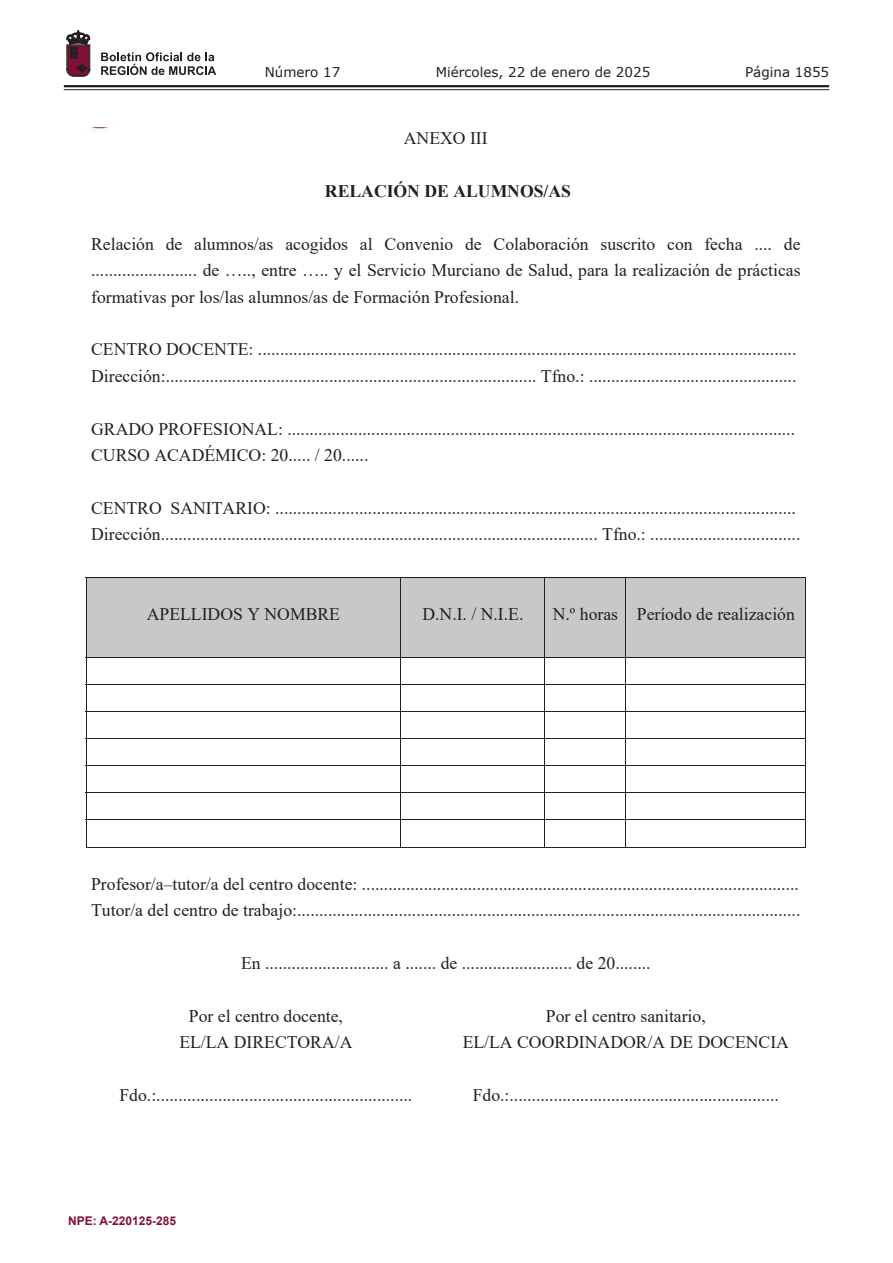
<style>
.page{position:relative;width:893px;height:1263px;background:#fff}
.page>*{position:absolute;margin:0;border:0;box-sizing:border-box;transform-origin:0 0}
.t1{font:17.7px/26.4px "Times New Roman";color:#231f20}
.t2{font:700 17.7px "Times New Roman";color:#231f20}
.t3{font:13.5px "Verdana";color:#231f20}
.t4{font:700 12px "Arial";color:#830f3b}
</style>
<div class="page">
<hr style="left:64px;top:85px;width:765px;height:2px;background:#231f20">
<hr style="left:64px;top:89px;width:765px;height:1px;background:#231f20">
<svg style="left:101px;top:52px;width:115px;height:23px"></svg>
<svg style="left:67px;top:31px;width:23px;height:45px"></svg>
<img style="left:92px;top:128px;width:14px;height:3px">
<div style="left:86px;top:577px;width:315px;height:80px;background:#c7c8ca"></div>
<div style="left:401px;top:577px;width:144px;height:80px;background:#c7c8ca"></div>
<div style="left:545px;top:577px;width:81px;height:80px;background:#c7c8ca"></div>
<div style="left:626px;top:577px;width:179px;height:80px;background:#c7c8ca"></div>
<hr style="left:86px;top:577px;width:720px;height:1px;background:#231f20">
<hr style="left:86px;top:577px;width:1px;height:80px;background:#231f20">
<hr style="left:401px;top:577px;width:1px;height:80px;background:#231f20">
<hr style="left:545px;top:577px;width:1px;height:80px;background:#231f20">
<hr style="left:626px;top:577px;width:1px;height:80px;background:#231f20">
<hr style="left:805px;top:577px;width:1px;height:80px;background:#231f20">
<hr style="left:86px;top:657px;width:720px;height:1px;background:#231f20">
<hr style="left:86px;top:684px;width:720px;height:1px;background:#231f20">
<hr style="left:86px;top:711px;width:720px;height:1px;background:#231f20">
<hr style="left:86px;top:738px;width:720px;height:1px;background:#231f20">
<hr style="left:86px;top:765px;width:720px;height:1px;background:#231f20">
<hr style="left:86px;top:792px;width:720px;height:1px;background:#231f20">
<hr style="left:86px;top:819px;width:720px;height:1px;background:#231f20">
<svg style="left:86px;top:658px;width:1px;height:189px"></svg>
<hr style="left:86px;top:847px;width:315px;height:1px;background:#231f20">
<hr style="left:401px;top:847px;width:144px;height:1px;background:#231f20">
<hr style="left:545px;top:847px;width:81px;height:1px;background:#231f20">
<hr style="left:626px;top:847px;width:179px;height:1px;background:#231f20">
<svg style="left:805px;top:658px;width:1px;height:190px"></svg>
<p class="t3" style="left:265px;top:62px;width:77px">Número 17</p>
<p class="t3" style="left:436px;top:62px;width:216px">Miércoles, 22 de enero de 2025</p>
<p class="t3" style="left:745px;top:62px;width:86px">Página 1855</p>
<p class="t1" style="left:404px;top:125px;width:85px">ANEXO III</p>
<p class="t2" style="left:325px;top:179px;width:248px">RELACIÓN DE ALUMNOS/AS</p>
<p class="t1" style="left:91px;top:230px;width:711px;text-align:justify">Relación de alumnos/as acogidos al Convenio de Colaboración suscrito con fecha .... de ........................ de ….., entre ….. y el Servicio Murciano de Salud, para la realización de prácticas formativas por los/las alumnos/as de Formación Profesional.</p>
<p class="t1" style="left:91px;top:336px;width:707px">CENTRO DOCENTE: ..........................................................................................................................<br>Dirección:.................................................................................... Tfno.: ...............................................</p>
<p class="t1" style="left:91px;top:415px;width:705px">GRADO PROFESIONAL: ...................................................................................................................<br>CURSO ACADÉMICO: 20..... / 20......</p>
<p class="t1" style="left:91px;top:494px;width:711px">CENTRO SANITARIO: ......................................................................................................................<br>Dirección................................................................................................... Tfno.: ..................................</p>
<p class="t1" style="left:147px;top:600px;width:195px">APELLIDOS Y NOMBRE</p>
<p class="t1" style="left:422px;top:600px;width:103px">D.N.I. / N.I.E.</p>
<p class="t1" style="left:553px;top:600px;width:244px">N.º horas Período de realización</p>
<p class="t1" style="left:91px;top:870px;width:711px">Profesor/a–tutor/a del centro docente: ...................................................................................................<br>Tutor/a del centro de trabajo:..................................................................................................................</p>
<p class="t1" style="left:241px;top:949px;width:411px">En ............................ a ....... de ......................... de 20........</p>
<p class="t1" style="left:179px;top:1002px;width:175px;text-align:center">Por el centro docente,<br>EL/LA DIRECTORA/A</p>
<p class="t1" style="left:463px;top:1002px;width:328px;text-align:center">Por el centro sanitario,<br>EL/LA COORDINADOR/A DE DOCENCIA</p>
<p class="t1" style="left:119px;top:1081px;width:294px">Fdo.:..........................................................</p>
<p class="t1" style="left:473px;top:1081px;width:308px">Fdo.:.............................................................</p>
<p class="t4" style="left:68px;top:1212px;width:110px">NPE: A-220125-285</p>
</div>
